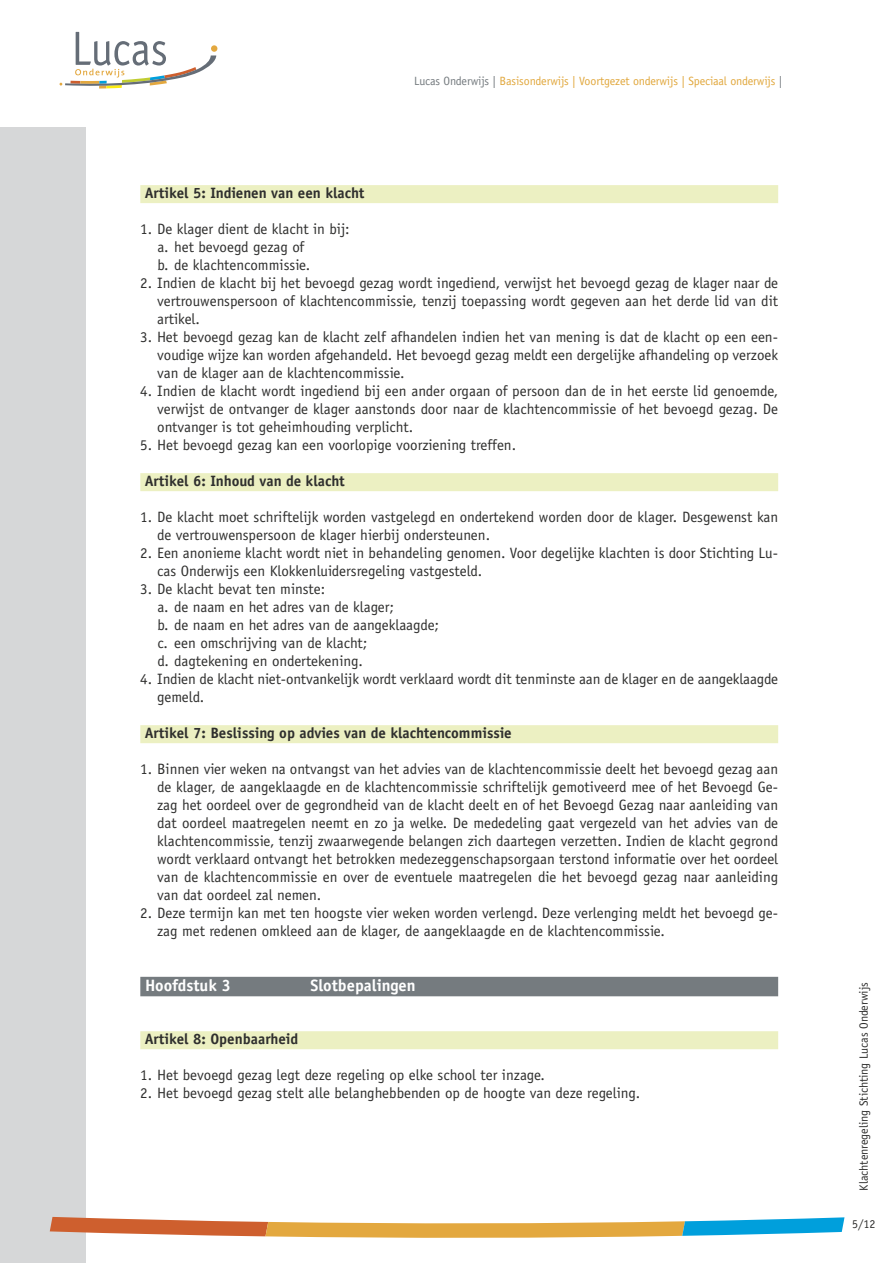
<style>
.page{position:relative;width:893px;height:1263px;background:#fff}
.page>*{position:absolute;margin:0;border:0;box-sizing:border-box;transform-origin:0 0}
.t1{font:700 16.5px "Officina Sans LT";color:#fff}
.t2{font:15px/18px "Officina Sans LT";color:#2f2f2e}
.t3{font:700 15px "Officina Sans LT";color:#2f2f2e}
.t4{font:12px "Officina Sans LT";letter-spacing:-.01em;color:#e1a83e}
.t5{font:12px "Officina Sans LT";color:#2f2f2e}
.s1{color:#757b7f}
</style>
<div class="page">
<div style="left:0;top:128px;width:85px;height:1135px;background:#d6d7d8"></div>
<div style="left:211px;top:45px;width:6px;height:7px;background:#e3a83f;border-radius:50%"></div>
<svg style="left:60px;top:32px;width:156px;height:57px"></svg>
<svg style="left:50px;top:1217px;width:794px;height:21px"></svg>
<div style="left:140px;top:185px;width:638px;height:18px;background:#ecf0c2"></div>
<div style="left:140px;top:473px;width:638px;height:18px;background:#ecf0c2"></div>
<div style="left:140px;top:725px;width:638px;height:18px;background:#ecf0c2"></div>
<div style="left:140px;top:977px;width:638px;height:19px;background:#757b7f"></div>
<div style="left:140px;top:1031px;width:638px;height:18px;background:#ecf0c2"></div>
<p class="t4" style="left:414px;top:77px;width:370px"><span class="s1">Lucas Onderwijs |</span> Basisonderwijs | Voortgezet onderwijs | Speciaal onderwijs <span class="s1">|</span></p>
<p class="t3" style="left:145px;top:187px;width:221px">Artikel 5: Indienen van een klacht</p>
<p class="t2" style="left:157px;top:221px;width:194px;text-indent:-17px">1. De klager dient de klacht in bij: a. het bevoegd gezag of<br>b. de klachtencommissie.</p>
<p class="t2" style="left:157px;top:275px;width:622px;text-align:justify;text-indent:-17px">2. Indien de klacht bij het bevoegd gezag wordt ingediend, verwijst het bevoegd gezag de klager naar de vertrouwenspersoon of klachtencommissie, tenzij toepassing wordt gegeven aan het derde lid van dit artikel.</p>
<p class="t2" style="left:157px;top:329px;width:622px;text-align:justify;text-indent:-17px">3. Het bevoegd gezag kan de klacht zelf afhandelen indien het van mening is dat de klacht op een een&shy;voudige wijze kan worden afgehandeld. Het bevoegd gezag meldt een dergelijke afhandeling op verzoek van de klager aan de klachtencommissie.</p>
<p class="t2" style="left:157px;top:383px;width:622px;text-align:justify;text-indent:-17px">4. Indien de klacht wordt ingediend bij een ander orgaan of persoon dan de in het eerste lid genoemde, verwijst de ontvanger de klager aanstonds door naar de klachtencommissie of het bevoegd gezag. De ontvanger is tot geheimhouding verplicht.</p>
<p class="t2" style="left:140px;top:437px;width:377px">5. Het bevoegd gezag kan een voorlopige voorziening treffen.</p>
<p class="t3" style="left:145px;top:475px;width:202px">Artikel 6: Inhoud van de klacht</p>
<p class="t2" style="left:157px;top:509px;width:622px;text-indent:-17px">1. De klacht moet schriftelijk worden vastgelegd en ondertekend worden door de klager. Desgewenst kan de vertrouwenspersoon de klager hierbij ondersteunen.</p>
<p class="t2" style="left:157px;top:545px;width:622px;text-indent:-17px">2. Een anonieme klacht wordt niet in behandeling genomen. Voor degelijke klachten is door Stichting Lu&shy;cas Onderwijs een Klokkenluidersregeling vastgesteld.</p>
<p class="t2" style="left:157px;top:581px;width:283px;text-indent:-17px">3. De klacht bevat ten minste:<br>a. de naam en het adres van de klager;<br>b. de naam en het adres van de aangeklaagde; c. een omschrijving van de klacht;<br>d. dagtekening en ondertekening.</p>
<p class="t2" style="left:157px;top:671px;width:622px;text-indent:-17px">4. Indien de klacht niet-ontvankelijk wordt verklaard wordt dit tenminste aan de klager en de aangeklaagde gemeld.</p>
<p class="t3" style="left:145px;top:727px;width:368px">Artikel 7: Beslissing op advies van de klachtencommissie</p>
<p class="t2" style="left:157px;top:761px;width:622px;text-align:justify;text-indent:-17px">1. Binnen vier weken na ontvangst van het advies van de klachtencommissie deelt het bevoegd gezag aan de klager, de aangeklaagde en de klachtencommissie schriftelijk gemotiveerd mee of het Bevoegd Ge&shy;zag het oordeel over de gegrondheid van de klacht deelt en of het Bevoegd Gezag naar aanleiding van dat oordeel maatregelen neemt en zo ja welke. De mededeling gaat vergezeld van het advies van de klachtencommissie, tenzij zwaarwegende belangen zich daartegen verzetten. Indien de klacht gegrond wordt verklaard ontvangt het betrokken medezeggenschapsorgaan terstond informatie over het oordeel van de klachtencommissie en over de eventuele maatregelen die het bevoegd gezag naar aanleiding van dat oordeel zal nemen.</p>
<p class="t2" style="left:157px;top:905px;width:622px;text-indent:-17px">2. Deze termijn kan met ten hoogste vier weken worden verlengd. Deze verlenging meldt het bevoegd ge&shy;zag met redenen omkleed aan de klager, de aangeklaagde en de klachtencommissie.</p>
<p class="t1" style="left:145px;top:979px;width:87px">Hoofdstuk 3</p>
<p class="t1" style="left:310px;top:979px;width:107px">Slotbepalingen</p>
<p class="t3" style="left:145px;top:1033px;width:155px">Artikel 8: Openbaarheid</p>
<p class="t2" style="left:140px;top:1067px;width:406px">1. Het bevoegd gezag legt deze regeling op elke school ter inzage.</p>
<p class="t2" style="left:140px;top:1085px;width:501px">2. Het bevoegd gezag stelt alle belanghebbenden op de hoogte van deze regeling.</p>
<p class="t5" style="left:859px;top:1191px;width:210px;rotate:-90deg">Klachtenregeling Stichting Lucas Onderwijs</p>
<p class="t5" style="left:852px;top:1219px;width:25px">5/12</p>
</div>
